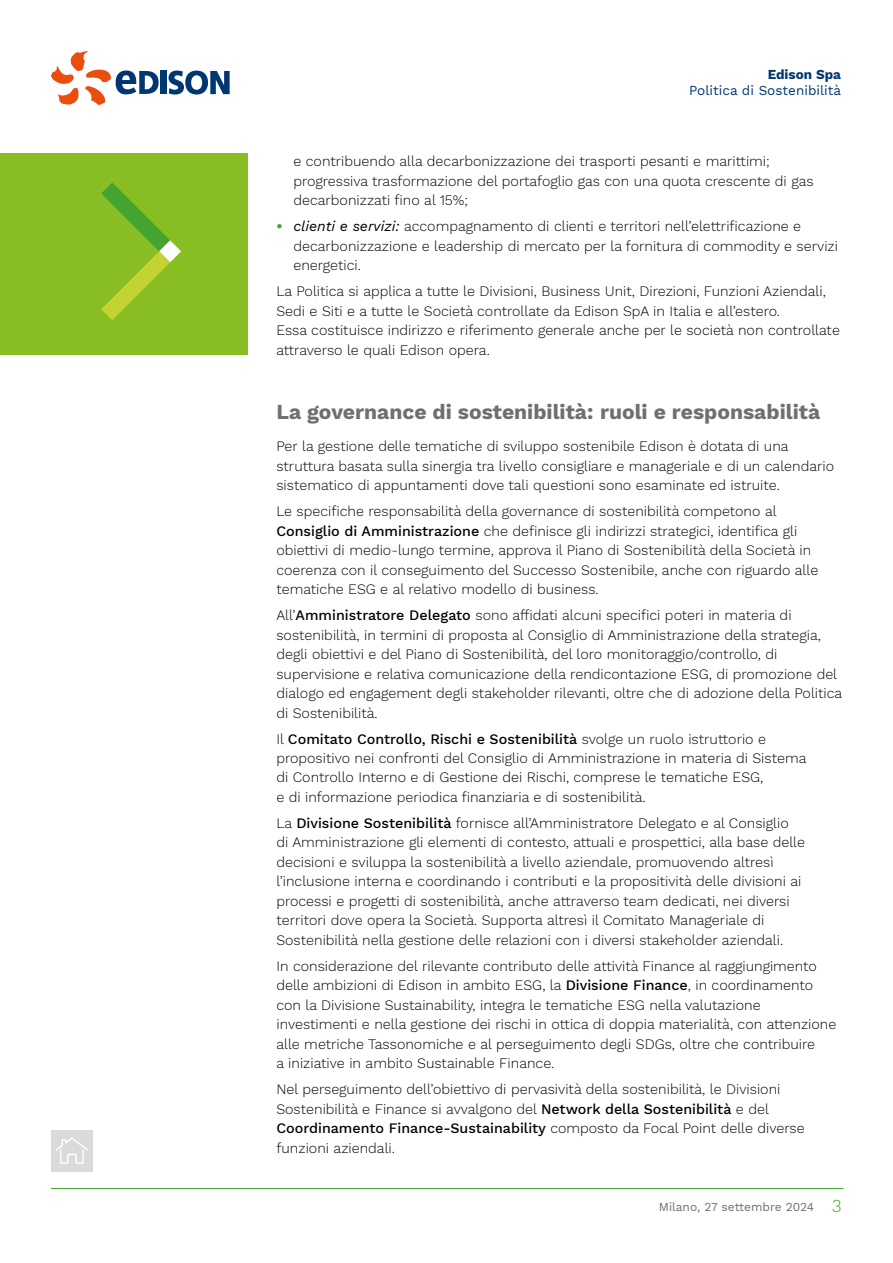
<style>
.page{position:relative;width:893px;height:1263px;background:#fff}
.page>*{position:absolute;margin:0;border:0;box-sizing:border-box;transform-origin:0 0}
.t1{font:700 21px "Work Sans";color:#706f6f}
.t2{font:300 14.25px/19.5px "Work Sans";color:#000}
.t3{font:13.5px "Work Sans";color:#003770}
.t4{font:700 13.5px "Work Sans";color:#003770}
.t5{font:12px "Work Sans";color:#706f6f}
.s1{font-weight:700;color:#45a330}
.s2{font-weight:400;font-style:italic}
.s3{font-weight:500}
.s4{font-weight:300;font-size:18px;color:#45a330}
</style>
<div class="page">
<hr style="left:51px;top:1188px;width:792px;height:1px;background:#45a330">
<div style="left:51px;top:1130px;width:42px;height:41px;background:#dadada"></div>
<svg style="left:56px;top:1138px;width:32px;height:26px"></svg>
<div style="left:0;top:153px;width:248px;height:202px;background:#89bd24"></div>
<svg style="left:101px;top:182px;width:80px;height:138px"></svg>
<svg style="left:169px;top:71px;width:61px;height:24px"></svg>
<div style="left:161px;top:71px;width:6px;height:23px;background:#003770"></div>
<svg style="left:51px;top:51px;width:108px;height:54px"></svg>
<p class="t4" style="left:768px;top:66px;width:75px">Edison Spa</p>
<p class="t3" style="left:689px;top:83px;width:154px">Politica di Sostenibilità</p>
<p class="t2" style="left:293px;top:152px;width:522px">e contribuendo alla decarbonizzazione dei trasporti pesanti e marittimi; progressiva trasformazione del portafoglio gas con una quota crescente di gas decarbonizzati fino al 15%;</p>
<p class="t2" style="left:293px;top:217px;width:546px;text-indent:-17px"><span class="s1">•</span> <span class="s2">clienti e servizi:</span> accompagnamento di clienti e territori nell’elettrificazione e decarbonizzazione e leadership di mercato per la fornitura di commodity e servizi energetici.</p>
<p class="t2" style="left:276px;top:282px;width:565px">La Politica si applica a tutte le Divisioni, Business Unit, Direzioni, Funzioni Aziendali, Sedi e Siti e a tutte le Società controllate da Edison SpA in Italia e all’estero.<br>Essa costituisce indirizzo e riferimento generale anche per le società non controllate attraverso le quali Edison opera.</p>
<h1 class="t1" style="left:276px;top:400px;width:545px">La governance di sostenibilità: ruoli e responsabilità</h1>
<p class="t2" style="left:276px;top:437px;width:559px">Per la gestione delle tematiche di sviluppo sostenibile Edison è dotata di una struttura basata sulla sinergia tra livello consigliare e manageriale e di un calendario sistematico di appuntamenti dove tali questioni sono esaminate ed istruite.</p>
<p class="t2" style="left:276px;top:502px;width:543px">Le specifiche responsabilità della governance di sostenibilità competono al <span class="s3">Consiglio di Amministrazione</span> che definisce gli indirizzi strategici, identifica gli obiettivi di medio-lungo termine, approva il Piano di Sostenibilità della Società in coerenza con il conseguimento del Successo Sostenibile, anche con riguardo alle tematiche ESG e al relativo modello di business.</p>
<p class="t2" style="left:276px;top:606px;width:567px">All’<span class="s3">Amministratore Delegato</span> sono affidati alcuni specifici poteri in materia di sostenibilità, in termini di proposta al Consiglio di Amministrazione della strategia, degli obiettivi e del Piano di Sostenibilità, del loro monitoraggio/controllo, di supervisione e relativa comunicazione della rendicontazione ESG, di promozione del dialogo ed engagement degli stakeholder rilevanti, oltre che di adozione della Politica di Sostenibilità.</p>
<p class="t2" style="left:276px;top:729px;width:532px">Il <span class="s3">Comitato Controllo, Rischi e Sostenibilità</span> svolge un ruolo istruttorio e propositivo nei confronti del Consiglio di Amministrazione in materia di Sistema di Controllo Interno e di Gestione dei Rischi, comprese le tematiche ESG,<br>e di informazione periodica finanziaria e di sostenibilità.</p>
<p class="t2" style="left:276px;top:814px;width:530px">La <span class="s3">Divisione Sostenibilità</span> fornisce all’Amministratore Delegato e al Consiglio<br>di Amministrazione gli elementi di contesto, attuali e prospettici, alla base delle decisioni e sviluppa la sostenibilità a livello aziendale, promuovendo altresì l’inclusione interna e coordinando i contributi e la propositività delle divisioni ai processi e progetti di sostenibilità, anche attraverso team dedicati, nei diversi territori dove opera la Società. Supporta altresì il Comitato Manageriale di Sostenibilità nella gestione delle relazioni con i diversi stakeholder aziendali.</p>
<p class="t2" style="left:276px;top:957px;width:561px">In considerazione del rilevante contributo delle attività Finance al raggiungimento delle ambizioni di Edison in ambito ESG, la <span class="s3">Divisione Finance</span>, in coordinamento con la Divisione Sustainability, integra le tematiche ESG nella valutazione investimenti e nella gestione dei rischi in ottica di doppia materialità, con attenzione alle metriche Tassonomiche e al perseguimento degli SDGs, oltre che contribuire<br>a iniziative in ambito Sustainable Finance.</p>
<p class="t2" style="left:276px;top:1080px;width:530px">Nel perseguimento dell’obiettivo di pervasività della sostenibilità, le Divisioni Sostenibilità e Finance si avvalgono del <span class="s3">Network della Sostenibilità</span> e del <span class="s3">Coordinamento Finance-Sustainability</span> composto da Focal Point delle diverse funzioni aziendali.</p>
<p class="t5" style="left:659px;top:1200px;width:185px">Milano, 27 settembre 2024 <span class="s4">3</span></p>
</div>
